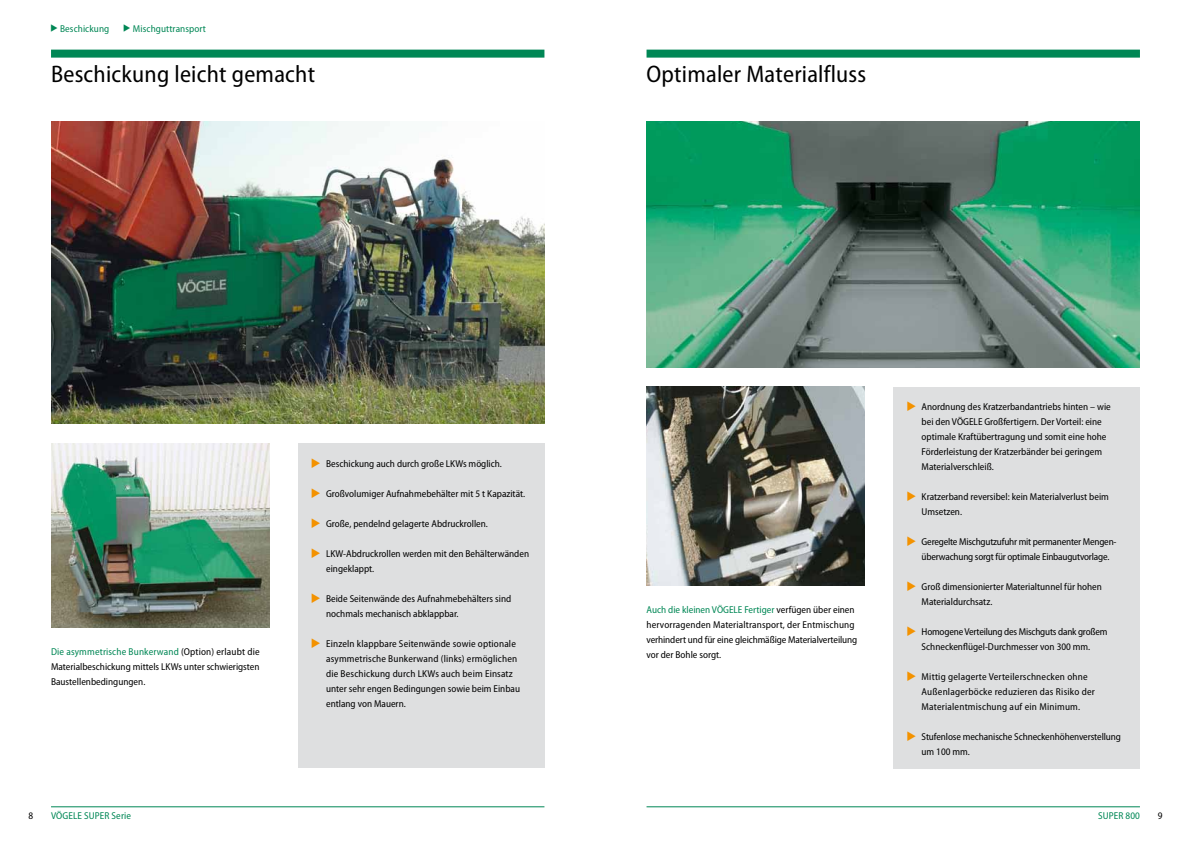
<style>
.page{position:relative;width:1191px;height:842px;background:#fff}
.page>*{position:absolute;margin:0;border:0;box-sizing:border-box;transform-origin:0 0}
.t1{font:semi-condensed 24px "Myriad Pro";letter-spacing:.01em;color:#000}
.t2{font:semi-condensed 10px/15px "Myriad Pro";color:#000}
.t3{font:semi-condensed 10px/15px "Myriad Pro";letter-spacing:-.02em;color:#000}
.t4{font:semi-condensed 10px/15px "Myriad Pro";letter-spacing:.02em;color:#000}
.t5{font:semi-condensed 10px "Myriad Pro";letter-spacing:.01em;color:#008755}
.s1{color:#008755}
</style>
<div class="page">
<div style="left:51px;top:50px;width:493px;height:8px;background:#008755"></div>
<hr style="left:51px;top:806px;width:493px;height:1px;background:#008755">
<div style="left:646px;top:50px;width:494px;height:8px;background:#008755"></div>
<hr style="left:646px;top:806px;width:494px;height:1px;background:#008755">
<img style="left:51px;top:122px;width:493px;height:302px">
<img style="left:51px;top:444px;width:218px;height:184px">
<img style="left:646px;top:122px;width:494px;height:245px">
<img style="left:646px;top:387px;width:219px;height:198px">
<div style="left:893px;top:387px;width:247px;height:381px;background:#dedfe0"></div>
<div style="left:298px;top:444px;width:246px;height:324px;background:#dedfe0"></div>
<p class="t5" style="left:60px;top:22px;width:51px">Beschickung</p>
<p class="t5" style="left:133px;top:22px;width:75px">Mischguttransport</p>
<p class="t1" style="left:51px;top:59px;width:266px">Beschickung leicht gemacht</p>
<p class="t1" style="left:646px;top:59px;width:221px">Optimaler Materialfluss</p>
<p class="t2" style="left:51px;top:644px;width:210px;text-align:justify"><span class="s1">Die asymmetrische Bunkerwand</span> (Option) erlaubt die Materialbeschickung mittels LKWs unter schwierigsten Baustellenbedingungen.</p>
<p class="t2" style="left:326px;top:456px;width:177px">Beschickung auch durch große LKWs möglich.</p>
<p class="t2" style="left:326px;top:486px;width:201px">Großvolumiger Aufnahmebehälter mit 5 t Kapazität.</p>
<p class="t2" style="left:326px;top:516px;width:163px">Große, pendelnd gelagerte Abdruckrollen.</p>
<p class="t2" style="left:326px;top:546px;width:204px">LKW-Abdruckrollen werden mit den Behälterwänden eingeklappt.</p>
<p class="t2" style="left:326px;top:591px;width:187px">Beide Seitenwände des Aufnahmebehälters sind nochmals mechanisch abklappbar.</p>
<p class="t2" style="left:326px;top:636px;width:195px">Einzeln klappbare Seitenwände sowie optionale asymmetrische Bunkerwand (links) ermöglichen die Beschickung durch LKWs auch beim Einsatz unter sehr engen Bedingungen sowie beim Einbau entlang von Mauern.</p>
<p class="t2" style="left:646px;top:602px;width:212px"><span class="s1">Auch die kleinen VÖGELE Fertiger</span> verfügen über einen hervorragenden Materialtransport, der Entmischung verhindert und für eine gleichmäßige Materialverteilung vor der Bohle sorgt.</p>
<p class="t2" style="left:921px;top:399px;width:191px">Anordnung des Kratzerbandantriebs hinten – wie bei den VÖGELE Großfertigern. Der Vorteil: eine optimale Kraftübertragung und somit eine hohe Förderleistung der Kratzerbänder bei geringem Materialverschleiß.</p>
<p class="t2" style="left:921px;top:489px;width:189px">Kratzerband reversibel: kein Materialverlust beim<br>Umsetzen.</p>
<p class="t3" style="left:921px;top:534px;width:196px">Geregelte Mischgutzufuhr mit permanenter Mengen&shy;überwachung sorgt für optimale Einbaugutvorlage.</p>
<p class="t2" style="left:921px;top:579px;width:182px">Groß dimensionierter Materialtunnel für hohen<br>Materialdurchsatz.</p>
<p class="t3" style="left:921px;top:624px;width:187px">Homogene Verteilung des Mischguts dank großem<br>Schneckenflügel-Durchmesser von 300 mm.</p>
<p class="t4" style="left:921px;top:669px;width:175px">Mittig gelagerte Verteilerschnecken ohne<br>Außenlagerböcke reduzieren das Risiko der<br>Materialentmischung auf ein Minimum.</p>
<p class="t2" style="left:921px;top:729px;width:201px">Stufenlose mechanische Schneckenhöhenverstellung um 100 mm.</p>
<p class="t2" style="left:28px;top:808px;width:6px">8</p>
<p class="t5" style="left:51px;top:810px;width:81px">VÖGELE SUPER Serie</p>
<p class="t5" style="left:1098px;top:810px;width:43px">SUPER 800</p>
<p class="t2" style="left:1157px;top:808px;width:6px">9</p>
</div>
